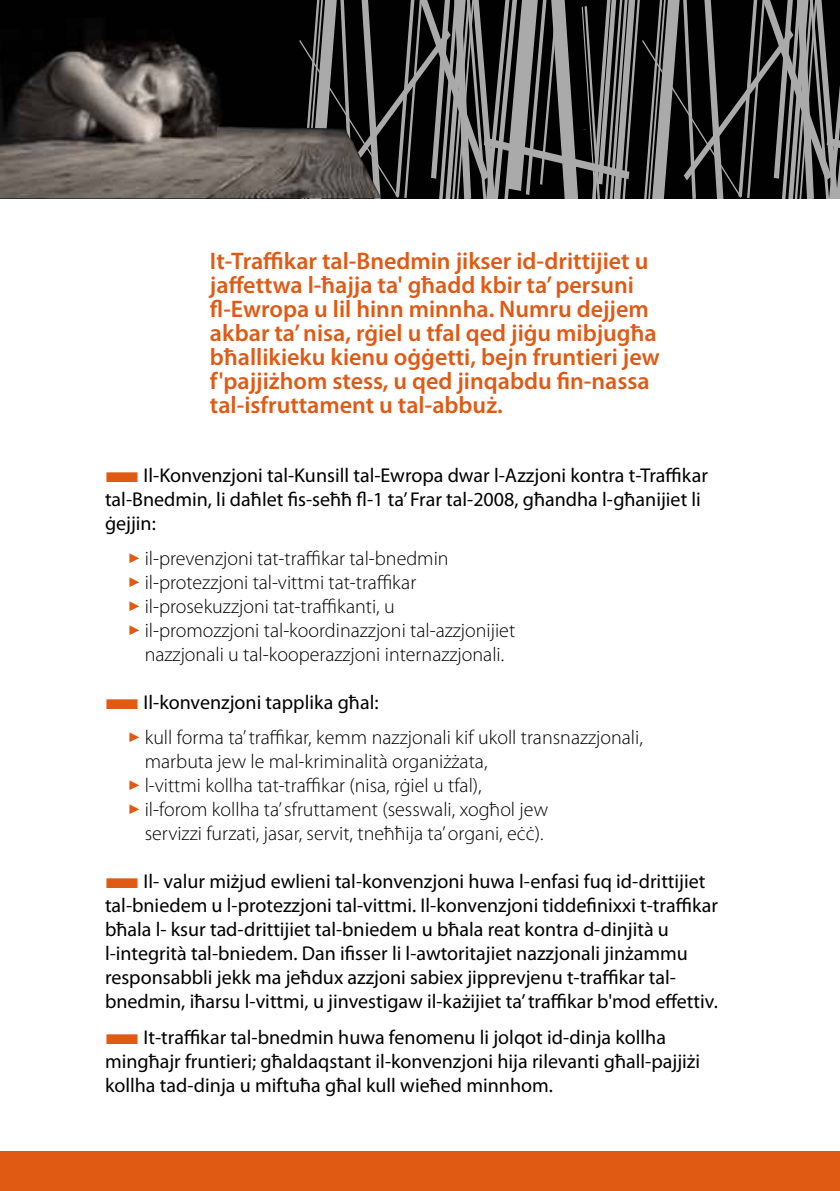
<style>
.page{position:relative;width:840px;height:1191px;background:#fff}
.page>*{position:absolute;margin:0;border:0;box-sizing:border-box;transform-origin:0 0}
.t1{font:600 24px/24px "Myriad Pro";color:#e05a14}
.t2{font:20px/24px "Myriad Pro";color:#000}
.t3{font:300 20px/24px "Myriad Pro";color:#000;text-align:center}
.s1{color:#e05a14}
</style>
<div class="page">
<div style="left:0;top:0;width:839px;height:198px;background:#010101"></div>
<div style="left:0;top:1151px;width:839px;height:40px;background:#e05a14"></div>
<img style="left:0;top:40px;width:295px;height:158px">
<svg style="left:295px;top:0;width:544px;height:199px"></svg>
<p class="t1" style="left:210px;top:248px;width:451px">It-Traffikar tal-Bnedmin jikser id-drittijiet u jaffettwa l-ħajja ta' għadd kbir ta’ persuni fl-Ewropa u lil hinn minnha. Numru dejjem akbar ta’ nisa, rġiel u tfal qed jiġu mibjugħa bħallikieku kienu oġġetti, bejn fruntieri jew f'pajjiżhom stess, u qed jinqabdu fin-nassa tal-isfruttament u tal-abbuż.</p>
<p class="t2" style="left:105px;top:462px;width:604px"><span class="s1">■</span>Il-Konvenzjoni tal-Kunsill tal-Ewropa dwar l-Azzjoni kontra t-Traffikar tal-Bnedmin, li daħlet fis-seħħ fl-1 ta’ Frar tal-2008, għandha l-għanijiet li ġejjin:</p>
<p class="t3" style="left:128px;top:546px;width:322px"><span class="s1">✓</span> il-prevenzjoni tat-traffikar tal-bnedmin</p>
<p class="t3" style="left:128px;top:570px;width:290px"><span class="s1">✓</span> il-protezzjoni tal-vittmi tat-traffikar</p>
<p class="t3" style="left:128px;top:594px;width:268px"><span class="s1">✓</span> il-prosekuzzjoni tat-traffikanti, u</p>
<p class="t3" style="left:128px;top:618px;width:389px"><span class="s1">✓</span> il-promozzjoni tal-koordinazzjoni tal-azzjonijiet nazzjonali u tal-kooperazzjoni internazzjonali.</p>
<p class="t2" style="left:105px;top:690px;width:275px"><span class="s1">■</span>Il-konvenzjoni tapplika għal:</p>
<p class="t3" style="left:145px;top:725px;width:499px;text-align:left;text-indent:-17px"><span class="s1">✓</span> kull forma ta’ traffikar, kemm nazzjonali kif ukoll transnazzjonali, marbuta jew le mal-kriminalità organiżżata,</p>
<p class="t3" style="left:128px;top:773px;width:355px"><span class="s1">✓</span> l-vittmi kollha tat-traffikar (nisa, rġiel u tfal),</p>
<p class="t3" style="left:128px;top:797px;width:421px;text-align:right"><span class="s1">✓</span> il-forom kollha ta’ sfruttament (sesswali, xogħol jew servizzi furzati, jasar, servit, tneħħija ta’ organi, eċċ).</p>
<p class="t2" style="left:105px;top:869px;width:614px"><span class="s1">■</span>Il- valur miżjud ewlieni tal-konvenzjoni huwa l-enfasi fuq id-drittijiet tal-bniedem u l-protezzjoni tal-vittmi. Il-konvenzjoni tiddefinixxi t-traffikar bħala l- ksur tad-drittijiet tal-bniedem u bħala reat kontra d-dinjità u l-integrità tal-bniedem. Dan ifisser li l-awtoritajiet nazzjonali jinżammu responsabbli jekk ma jeħdux azzjoni sabiex jipprevjenu t-traffikar tal&shy;bnedmin, iħarsu l-vittmi, u jinvestigaw il-każijiet ta’ traffikar b'mod effettiv.</p>
<p class="t2" style="left:105px;top:1024px;width:596px"><span class="s1">■</span>It-traffikar tal-bnedmin huwa fenomenu li jolqot id-dinja kollha mingħajr fruntieri; għaldaqstant il-konvenzjoni hija rilevanti għall-pajjiżi kollha tad-dinja u miftuħa għal kull wieħed minnhom.</p>
</div>
